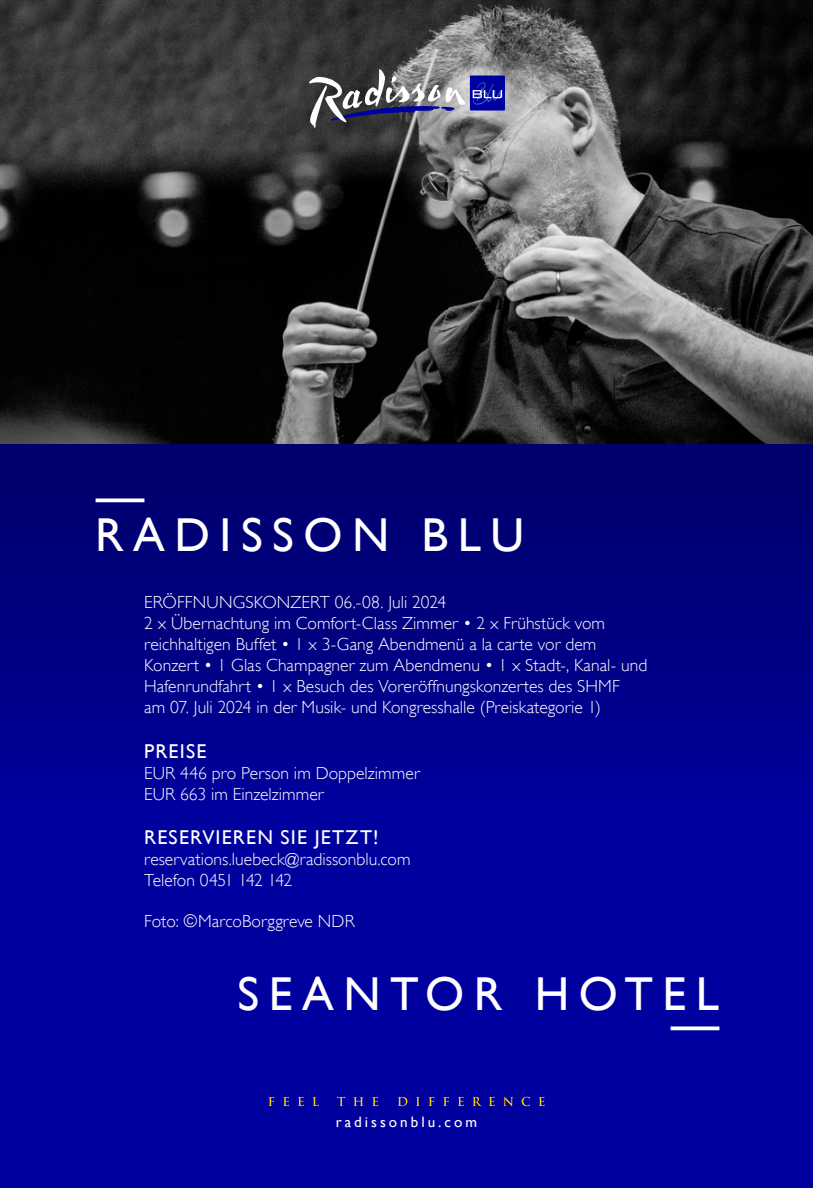
<style>
.page{position:relative;width:813px;height:1188px;background:#fff}
.page>*{position:absolute;margin:0;border:0;box-sizing:border-box;transform-origin:0 0}
.t1{font:48px "Gill Sans WGL";color:#fff}
.t2{font:47.5px "Gill Sans WGL";letter-spacing:.2em;color:#fff}
.t3{font:20px "Gill Sans WGL";letter-spacing:.06em;color:#fff}
.t4{font:300 17.5px/21px "Gill Sans WGL";letter-spacing:.005em;color:#fff}
.t5{font:15.12px "Gill Sans WGL";letter-spacing:.2em;color:#fff}
</style>
<div class="page">
<div style="left:0;top:444px;width:812px;height:744px;background:#00009f"></div>
<div style="left:0;top:444px;width:812px;height:432px;background:linear-gradient(to bottom,#00006a,#0000a3)"></div>
<svg style="left:268px;top:1096px;width:276px;height:10px"></svg>
<svg style="left:0;top:0;width:812px;height:444px;background:#343434"></svg>
<div style="left:470px;top:75px;width:35px;height:36px;background:#0000a0"></div>
<svg style="left:308px;top:67px;width:194px;height:61px"></svg>
<h1 class="t1" style="left:96px;top:463px;width:49px">—</h1>
<h2 class="t2" style="left:95px;top:502px;width:430px">RADISSON BLU</h2>
<p class="t4" style="left:144px;top:592px;width:504px">ERÖFFNUNGSKONZERT 06.-08. Juli 2024<br>2 x Übernachtung im Comfort-Class Zimmer • 2 x Frühstück vom reichhaltigen Buffet • 1 x 3-Gang Abendmenü a la carte vor dem Konzert • 1 Glas Champagner zum Abendmenu • 1 x Stadt-, Kanal- und Hafenrundfahrt • 1 x Besuch des Voreröffnungskonzertes des SHMF<br>am 07. Juli 2024 in der Musik- und Kongresshalle (Preiskategorie 1)</p>
<p class="t3" style="left:144px;top:737px;width:64px">PREISE</p>
<p class="t4" style="left:144px;top:762px;width:277px">EUR 446 pro Person im Doppelzimmer<br>EUR 663 im Einzelzimmer</p>
<p class="t3" style="left:144px;top:823px;width:236px">RESERVIEREN SIE JETZT!</p>
<p class="t4" style="left:144px;top:848px;width:268px">reservations.luebeck@radissonblu.com<br>Telefon 0451 142 142</p>
<p class="t4" style="left:144px;top:910px;width:212px">Foto: ©MarcoBorggreve NDR</p>
<h2 class="t2" style="left:238px;top:961px;width:483px">SEANTOR HOTEL</h2>
<p class="t5" style="left:336px;top:1111px;width:143px">radissonblu.com</p>
<h1 class="t1" style="left:671px;top:990px;width:49px">—</h1>
</div>
